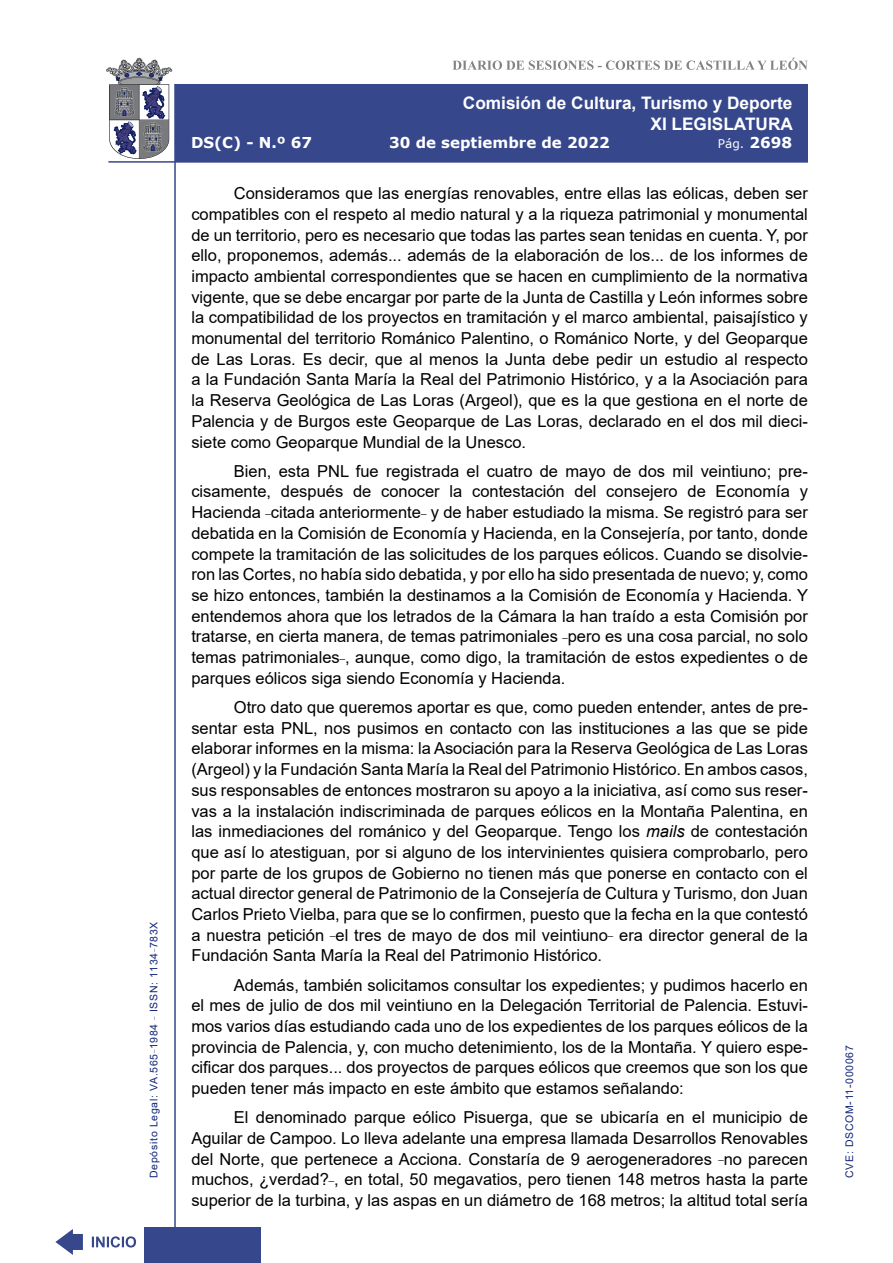
<style>
.page{position:relative;width:893px;height:1263px;background:#fff}
.page>*{position:absolute;margin:0;border:0;box-sizing:border-box;transform-origin:0 0}
.t1{font:700 17.25px/20.7px "Arial";color:#fff;text-align:right}
.t2{font:16.5px/20.7px "Arial";color:#000;text-align:justify}
.t3{font:700 15px "Verdana";color:#fff}
.t4{font:12px "Verdana";color:#fff}
.t5{font:10.5px "Arial";letter-spacing:.065em;color:#122678}
.s1{font-weight:700;font-size:15px}
.s2{font-style:italic}
</style>
<div class="page">
<svg style="left:452px;top:58px;width:356px;height:12px"></svg>
<hr style="left:174px;top:84px;width:2px;height:1179px;background:#36478c">
<div style="left:144px;top:1227px;width:117px;height:36px;background:#36478c"></div>
<div style="left:175px;top:84px;width:633px;height:78px;background:#36478c"></div>
<hr style="left:108px;top:161px;width:700px;height:2px;background:#36478c">
<svg style="left:92px;top:1236px;width:44px;height:11px"></svg>
<svg style="left:55px;top:1229px;width:28px;height:26px"></svg>
<svg style="left:106px;top:58px;width:66px;height:101px"></svg>
<p class="t5" style="left:146px;top:1178px;width:258px;rotate:-90deg">Depósito Legal: VA.565<sup>_</sup>1984 <sup>_</sup> ISSN: 1134<sup>_</sup>783X</p>
<p class="t1" style="left:463px;top:93px;width:332px">Comisión de Cultura, Turismo y Deporte<br>XI LEGISLATURA</p>
<p class="t3" style="left:191px;top:132px;width:123px">DS(C) - N.º 67</p>
<p class="t3" style="left:389px;top:132px;width:222px">30 de septiembre de 2022</p>
<p class="t4" style="left:718px;top:135px;width:76px">Pág. <span class="s1">2698</span></p>
<p class="t2" style="left:191px;top:183px;width:618px;text-indent:43px">Consideramos que las energías renovables, entre ellas las eólicas, deben ser compatibles con el respeto al medio natural y a la riqueza patrimonial y monumental de un territorio, pero es necesario que todas las partes sean tenidas en cuenta. Y, por ello, proponemos, además... además de la elaboración de los... de los informes de impacto ambiental correspondientes que se hacen en cumplimiento de la normativa vigente, que se debe encargar por parte de la Junta de Castilla y León informes sobre la compatibilidad de los proyectos en tramitación y el marco ambiental, paisajístico y monumental del territorio Románico Palentino, o Románico Norte, y del Geoparque de Las Loras. Es decir, que al menos la Junta debe pedir un estudio al respecto a la Fundación Santa María la Real del Patrimonio Histórico, y a la Asociación para la Reserva Geológica de Las Loras (Argeol), que es la que gestiona en el norte de Palencia y de Burgos este Geoparque de Las Loras, declarado en el dos mil dieci&shy;siete como Geoparque Mundial de la Unesco.</p>
<p class="t2" style="left:191px;top:460px;width:618px;text-indent:43px">Bien, esta PNL fue registrada el cuatro de mayo de dos mil veintiuno; pre&shy;cisamente, después de conocer la contestación del consejero de Economía y Hacienda <sup>_</sup>citada anteriormente<sup>_</sup> y de haber estudiado la misma. Se registró para ser debatida en la Comisión de Economía y Hacienda, en la Consejería, por tanto, donde compete la tramitación de las solicitudes de los parques eólicos. Cuando se disolvie&shy;ron las Cortes, no había sido debatida, y por ello ha sido presentada de nuevo; y, como se hizo entonces, también la destinamos a la Comisión de Economía y Hacienda. Y entendemos ahora que los letrados de la Cámara la han traído a esta Comisión por tratarse, en cierta manera, de temas patrimoniales <sup>_</sup>pero es una cosa parcial, no solo temas patrimoniales<sup>_</sup>, aunque, como digo, la tramitación de estos expedientes o de parques eólicos siga siendo Economía y Hacienda.</p>
<p class="t2" style="left:191px;top:697px;width:618px;text-indent:43px">Otro dato que queremos aportar es que, como pueden entender, antes de pre&shy;sentar esta PNL, nos pusimos en contacto con las instituciones a las que se pide elaborar informes en la misma: la Asociación para la Reserva Geológica de Las Loras (Argeol) y la Fundación Santa María la Real del Patrimonio Histórico. En ambos casos, sus responsables de entonces mostraron su apoyo a la iniciativa, así como sus reser&shy;vas a la instalación indiscriminada de parques eólicos en la Montaña Palentina, en las inmediaciones del románico y del Geoparque. Tengo los <span class="s2">mails</span> de contestación que así lo atestiguan, por si alguno de los intervinientes quisiera comprobarlo, pero por parte de los grupos de Gobierno no tienen más que ponerse en contacto con el actual director general de Patrimonio de la Consejería de Cultura y Turismo, don Juan Carlos Prieto Vielba, para que se lo confirmen, puesto que la fecha en la que contestó a nuestra petición <sup>_</sup>el tres de mayo de dos mil veintiuno<sup>_</sup> era director general de la Fundación Santa María la Real del Patrimonio Histórico.</p>
<p class="t2" style="left:191px;top:974px;width:618px;text-indent:43px">Además, también solicitamos consultar los expedientes; y pudimos hacerlo en el mes de julio de dos mil veintiuno en la Delegación Territorial de Palencia. Estuvi&shy;mos varios días estudiando cada uno de los expedientes de los parques eólicos de la provincia de Palencia, y, con mucho detenimiento, los de la Montaña. Y quiero espe&shy;cificar dos parques... dos proyectos de parques eólicos que creemos que son los que pueden tener más impacto en este ámbito que estamos señalando:</p>
<p class="t2" style="left:191px;top:1107px;width:618px;text-indent:43px">El denominado parque eólico Pisuerga, que se ubicaría en el municipio de Aguilar de Campoo. Lo lleva adelante una empresa llamada Desarrollos Renovables del Norte, que pertenece a Acciona. Constaría de 9 aerogeneradores <sup>_</sup>no parecen muchos, ¿verdad?<sup>_</sup>, en total, 50 megavatios, pero tienen 148 metros hasta la parte superior de la turbina, y las aspas en un diámetro de 168 metros; la altitud total sería</p>
<p class="t5" style="left:842px;top:1178px;width:134px;rotate:-90deg">CVE: DSCOM-11-000067</p>
</div>
